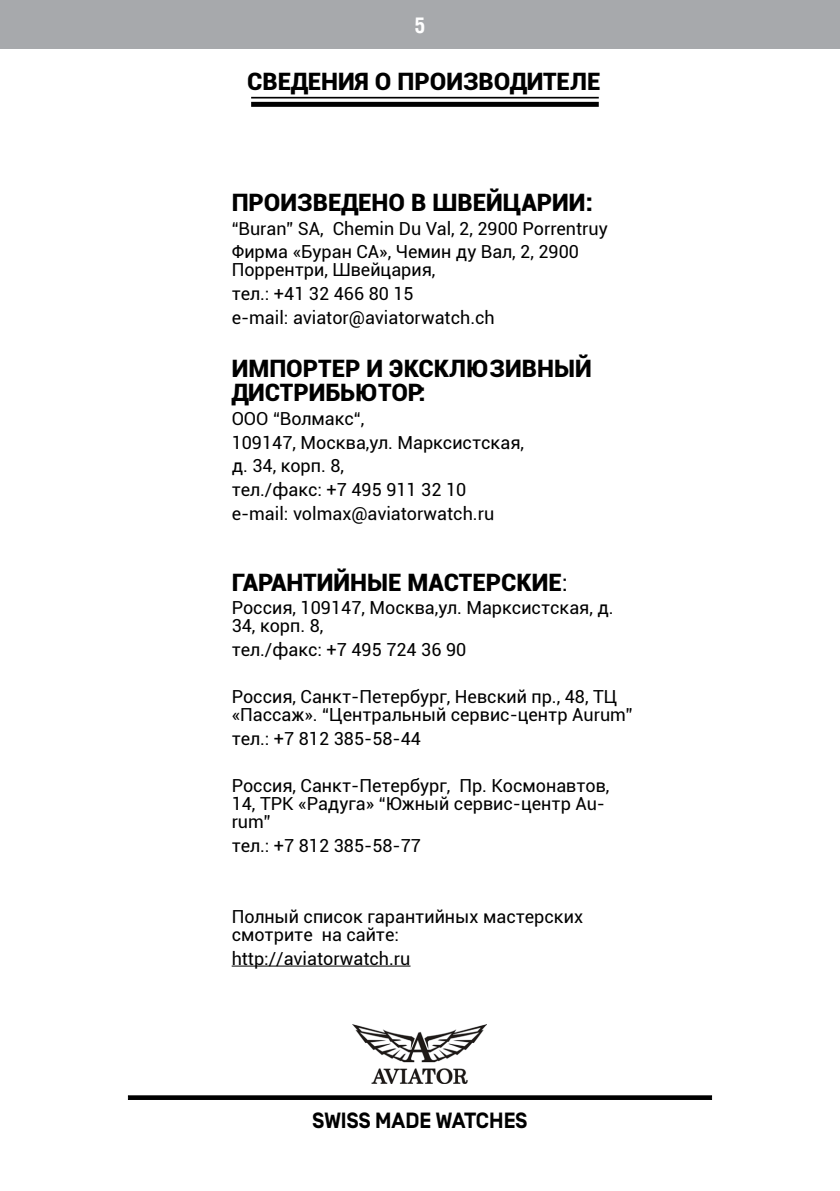
<style>
.page{position:relative;width:840px;height:1191px;background:#fff}
.page>*{position:absolute;margin:0;border:0;box-sizing:border-box;transform-origin:0 0}
.t1{font:900 24px "Roboto";color:#000}
.t2{font:24px "Roboto";color:#000}
.t3{font:700 22px "Simplon BP";color:#000}
.t4{font:700 22px "Helios Cond";color:#fff}
.t5{font:18px/23.6px "Roboto";color:#000}
</style>
<div class="page">
<div style="left:0;top:0;width:839px;height:48px;background:#a7a9ac"></div>
<svg style="left:128px;top:1095px;width:583px;height:4px"></svg>
<div style="left:129px;top:1096px;width:581px;height:2px;border:1px solid #000"></div>
<img style="left:352px;top:1024px;width:134px;height:59px">
<hr style="left:231px;top:965px;width:179px;height:1px;background:#000">
<hr style="left:251px;top:97px;width:347px;height:1px;background:#000">
<div style="left:251px;top:102px;width:347px;height:5px;background:#000"></div>
<p class="t4" style="left:414px;top:13px;width:12px">5</p>
<h1 class="t1" style="left:247px;top:64px;width:354px">СВЕДЕНИЯ О ПРОИЗВОДИТЕЛЕ</h1>
<h1 class="t1" style="left:231px;top:185px;width:32px">Произведенов</h1>
<h1 class="t1" style="left:432px;top:185px;width:162px">ШВЕЙЦАРИИ:</h1>
<p class="t5" style="left:231px;top:216px;width:377px">“Buran” SA, Chemin Du Val, 2, 2900 Porrentruy<br>Фирма «Буран СА», Чемин ду Вал, 2, 2900</p>
<p class="t5" style="left:231px;top:257px;width:264px">Поррентри, Швейцария,<br>тел.: +41 32 466 80 15<br>e- mail: aviator@aviatorwatch.ch</p>
<h1 class="t1" style="left:231px;top:351px;width:143px">ИМПОРТЕР иэкскл</h1>
<h1 class="t1" style="left:466px;top:351px;width:39px">юзивный</h1>
<h1 class="t1" style="left:231px;top:375px;width:17px">дистрибь</h1>
<h1 class="t1" style="left:355px;top:375px;width:72px">ютор:</h1>
<p class="t5" style="left:231px;top:406px;width:294px">ООО “Волмакс“,<br>109147, Москва,ул. Марксистская, д. 34, корп. 8,<br>тел./факс: +7 495 911 32 10<br>e- mail: volmax@aviatorwatch.ru</p>
<h1 class="t1" style="left:231px;top:565px;width:28px">Гарантийныемастерские</h1>
<h1 class="t2" style="left:561px;top:565px;width:8px">:</h1>
<p class="t5" style="left:231px;top:598px;width:383px;line-height:18px">Россия, 109147, Москва,ул. Марксистская, д.<br>34, корп. 8,</p>
<p class="t5" style="left:231px;top:637px;width:236px">тел./факс: +7 495 724 36 90</p>
<p class="t5" style="left:231px;top:687px;width:402px;line-height:18px">Россия, Санкт- Петербург, Невский пр., 48, ТЦ «Пассаж». “Центральный сервис- центр Aurum”</p>
<p class="t5" style="left:231px;top:726px;width:191px">тел.: +7 812 385- 58-44</p>
<p class="t5" style="left:231px;top:776px;width:379px;line-height:18px">Россия, Санкт- Петербург, Пр. Космонавтов,<br>14, ТРК «Радуга» “Южный сервис- центр Au&shy;rum”</p>
<p class="t5" style="left:231px;top:833px;width:191px">тел.: +7 812 385-58-77</p>
<p class="t5" style="left:231px;top:907px;width:353px;line-height:18px">Полный список гарантийных мастерских смотрите на сайте:</p>
<p class="t5" style="left:231px;top:946px;width:180px">http://aviatorwatch.ru</p>
<p class="t3" style="left:312px;top:1107px;width:216px">SWISS MADE WATCHES</p>
</div>
